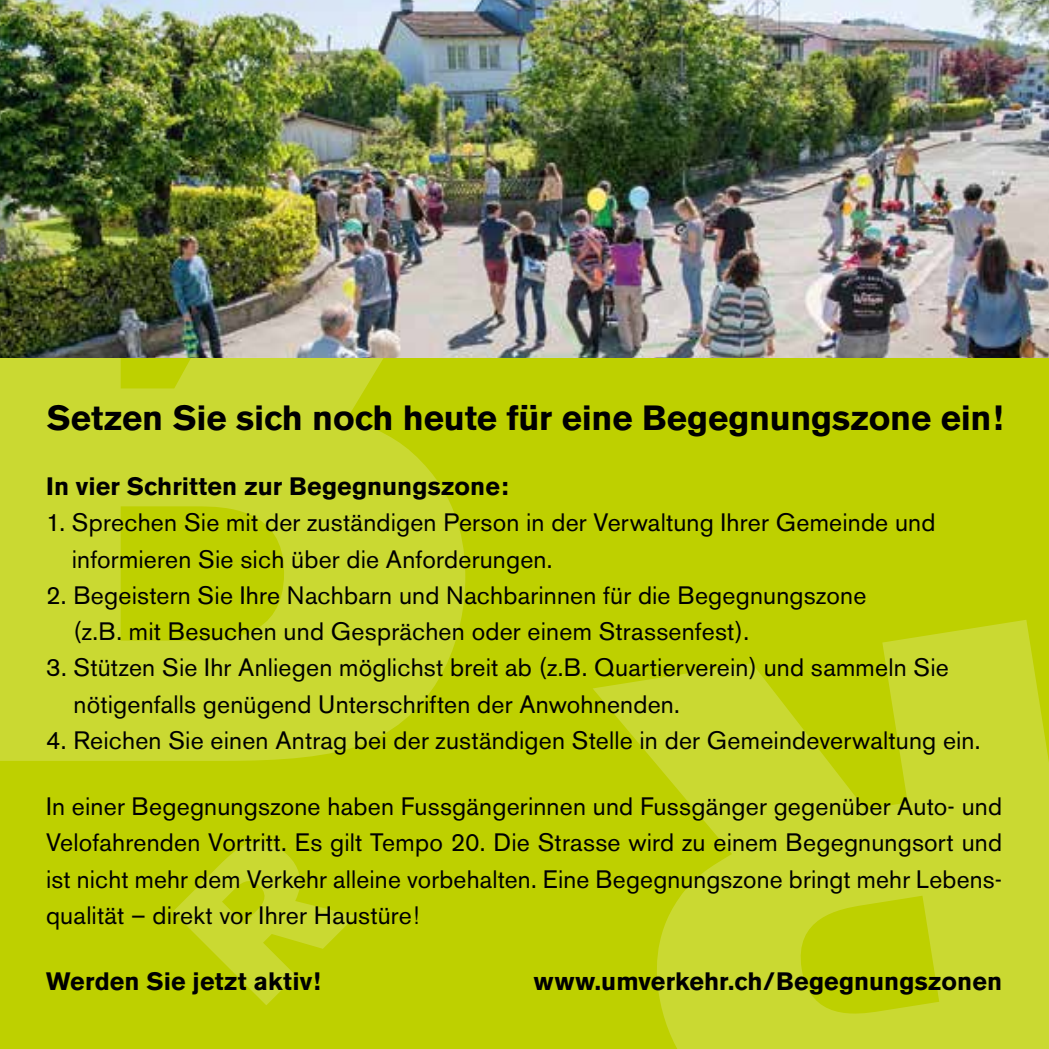
<style>
.page{position:relative;width:1049px;height:1049px;background:#bed000}
.page>*{position:absolute;margin:0;border:0;box-sizing:border-box;transform-origin:0 0}
.t1{font:700 34.75px "Akzidenz Grotesk BE";letter-spacing:-.005em;color:#000}
.t2{font:25px/36.2px "Akzidenz Grotesk BE";letter-spacing:.01em;color:#000}
.t3{font:700 25px "Akzidenz Grotesk BE";letter-spacing:.005em;color:#000}
</style>
<div class="page">
<img style="left:0;top:0;width:1049px;height:358px">
<img style="left:0;top:186px;width:487px;height:172px">
<h1 class="t1" style="left:47px;top:398px;width:957px">Setzen Sie sich noch heute für eine Begegnungszone ein!</h1>
<p class="t3" style="left:46px;top:472px;width:464px">In vier Schritten zur Begegnungszone:</p>
<p class="t2" style="left:72px;top:504px;width:865px;text-indent:-26px">1. Sprechen Sie mit der zuständigen Person in der Verwaltung Ihrer Gemeinde und informieren Sie sich über die Anforderungen.</p>
<p class="t2" style="left:73px;top:577px;width:794px;text-indent:-27px">2. Begeistern Sie Ihre Nachbarn und Nachbarinnen für die Begegnungszone (z.B. mit Besuchen und Gesprächen oder einem Strassenfest).</p>
<p class="t2" style="left:74px;top:649px;width:877px;text-indent:-28px">3. Stützen Sie Ihr Anliegen möglichst breit ab (z.B. Quartierverein) und sammeln Sie nötigenfalls genügend Unterschriften der Anwohnenden.</p>
<p class="t2" style="left:46px;top:722px;width:936px">4. Reichen Sie einen Antrag bei der zuständigen Stelle in der Gemeindeverwaltung ein.</p>
<p class="t2" style="left:46px;top:788px;width:957px;text-align:justify">In einer Begegnungszone haben Fussgängerinnen und Fussgänger gegenüber Auto- und Velofahrenden Vortritt. Es gilt Tempo 20. Die Strasse wird zu einem Begegnungsort und ist nicht mehr dem Verkehr alleine vorbehalten. Eine Begegnungszone bringt mehr Lebens&shy;qualität – direkt vor Ihrer Haustüre!</p>
<p class="t3" style="left:46px;top:967px;width:276px">Werden Sie jetzt aktiv!</p>
<p class="t3" style="left:534px;top:967px;width:470px">www.umverkehr.ch/Begegnungszonen</p>
</div>
